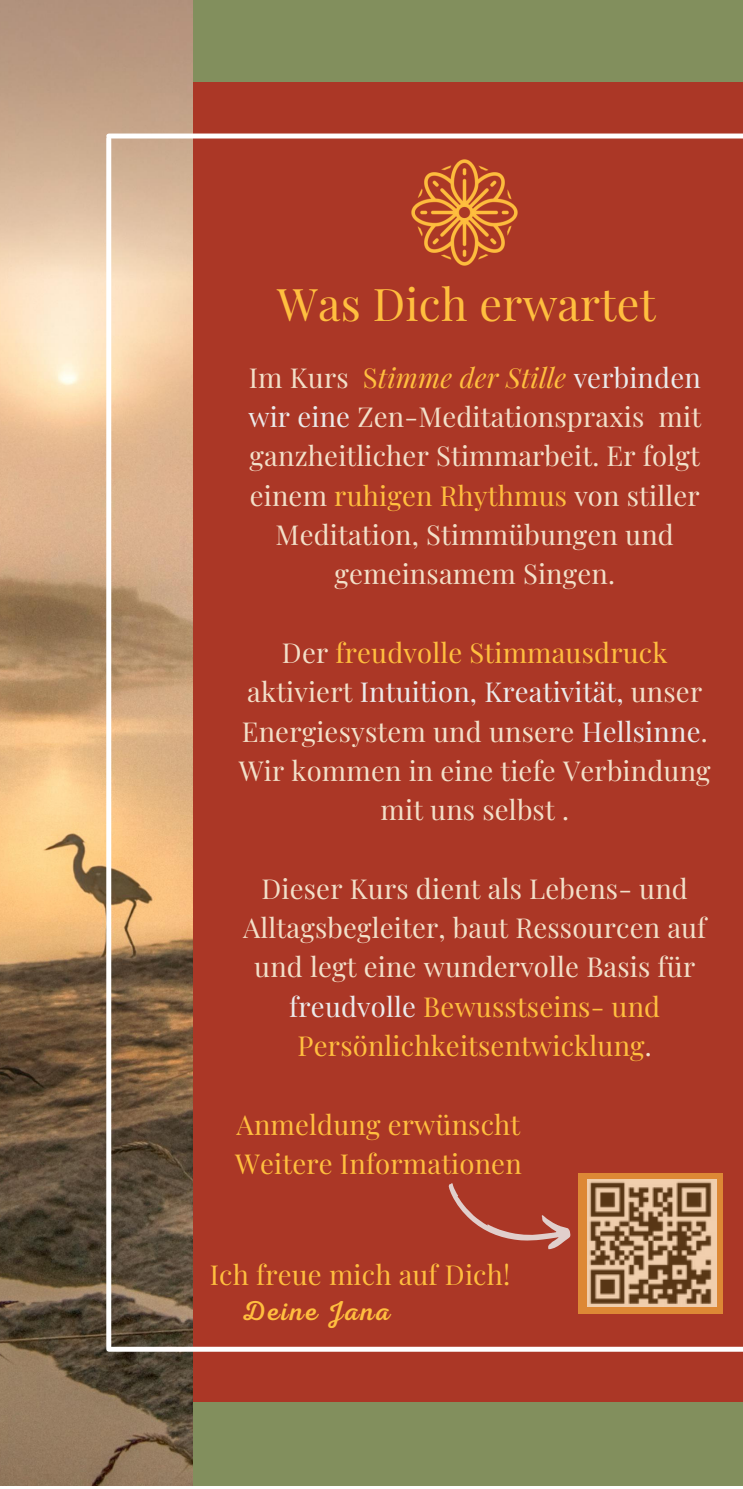
<style>
.page{position:relative;width:743px;height:1489px;background:#fff}
.page>*{position:absolute;margin:0;border:0;box-sizing:border-box;transform-origin:0 0}
.t1{font:45px "Playfair Display";letter-spacing:.005em;color:#ffbf3f}
.t2{font:27.5px/39.2px "Playfair Display";letter-spacing:.005em;color:#f2e0c9;text-align:center}
.t3{font:27.5px "Playfair Display";letter-spacing:.005em;color:#ffbf3f}
.t4{font:27.5px "RTL Adam Script Regular";letter-spacing:.075em;color:#ffbf3f}
.s1{color:#ffbf3f}
.s2{font-style:italic;color:#ffbf3f}
.s3{color:#ebebeb}
</style>
<div class="page">
<div style="left:0;top:0;width:743px;height:1486px;background:#828f5d"></div>
<div style="left:193px;top:82px;width:550px;height:1320px;background:#ab3726"></div>
<img style="left:0;top:0;width:193px;height:1485px">
<hr style="left:109px;top:134px;width:634px;height:4px;background:#fff">
<div style="left:110px;top:1347px;width:633px;height:5px;background:#fff"></div>
<div style="left:106px;top:138px;width:5px;height:1211px;background:#fff"></div>
<img style="left:411px;top:159px;width:107px;height:107px">
<svg style="left:448px;top:1183px;width:123px;height:67px"></svg>
<div style="left:578px;top:1173px;width:145px;height:141px;background:#dd8835"></div>
<img style="left:587px;top:1180px;width:129px;height:127px">
<p class="t1" style="left:277px;top:272px;width:380px">Was Dich erwartet</p>
<p class="t2" style="left:248px;top:357px;width:454px">Im Kurs <span class="s1">S</span><span class="s2">timme der Stille</span> <span class="s3">verbinden wir eine</span> Zen-Meditationspraxis mit ganzheitlicher Stimmarbeit. Er folgt einem <span class="s1">ruhigen Rhythmus</span> von stiller Meditation, Stimmübungen und gemeinsamem Singen.</p>
<p class="t2" style="left:242px;top:632px;width:467px">Der <span class="s1">freudvolle Stimmausdruck </span>aktiviert <span class="s3">Intuition, Kreativität,</span> unser<br>Energiesystem und unsere <span class="s3">Hellsinne</span>.</p>
<p class="t2" style="left:239px;top:750px;width:473px">Wir kommen in eine tiefe Verbindung mit uns selbst .</p>
<p class="t2" style="left:243px;top:868px;width:465px">Dieser Kurs dient als Lebens- und Alltagsbegleiter, baut Ressourcen auf und legt eine wundervolle Basis für <span class="s3">freudvolle</span> <span class="s1">Bewusstseins- und Persönlichkeitsentwicklung</span>.</p>
<p class="t3" style="left:237px;top:1105px;width:285px">Anmeldung erwünscht</p>
<p class="t3" style="left:235px;top:1144px;width:288px">Weitere Informationen</p>
<p class="t3" style="left:210px;top:1255px;width:302px">Ich freue mich auf Dich!</p>
<p class="t4" style="left:241px;top:1295px;width:150px">Deine Jana</p>
</div>
